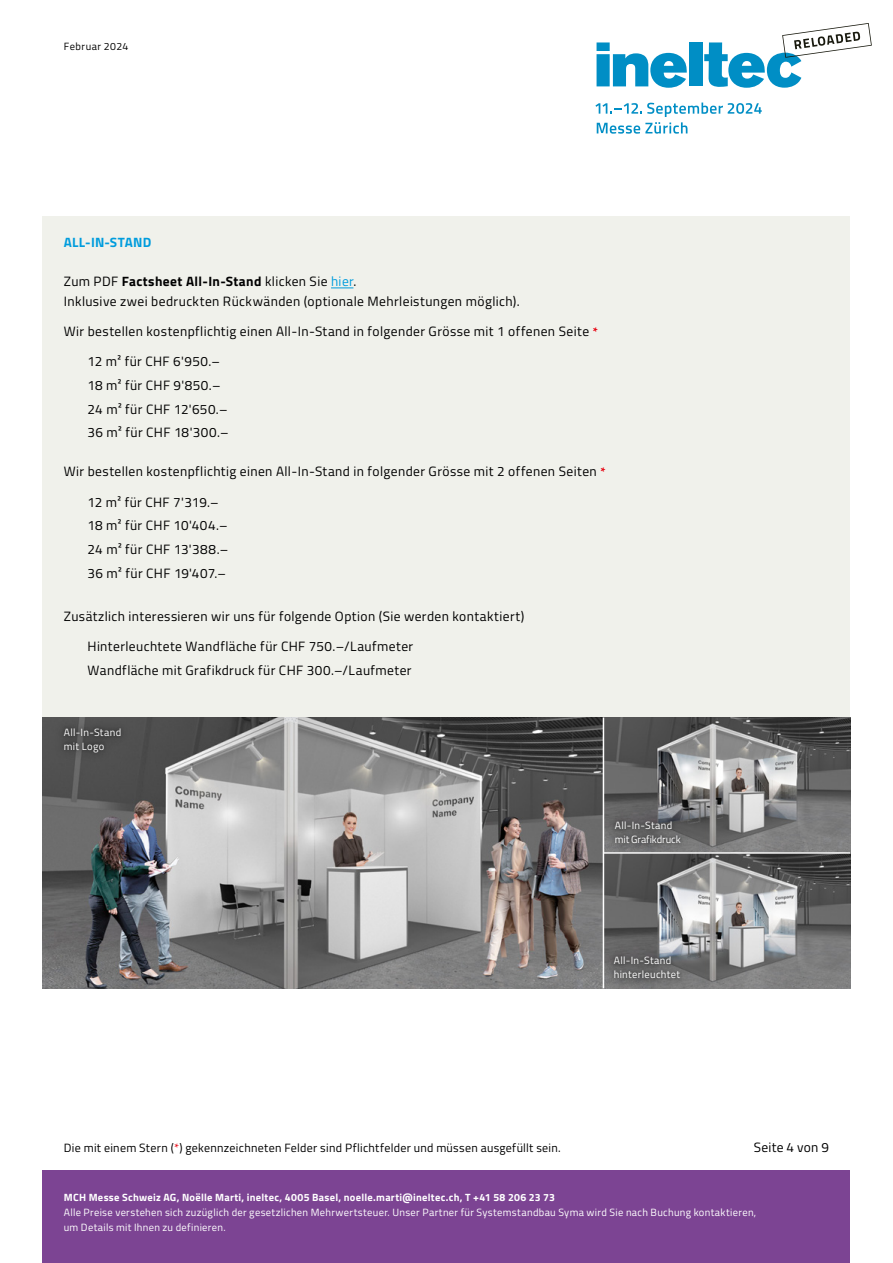
<style>
.page{position:relative;width:893px;height:1263px;background:#fff}
.page>*{position:absolute;margin:0;border:0;box-sizing:border-box;transform-origin:0 0}
.t1{font:13.5px/23.7px "Titillium";letter-spacing:.03em;color:#000}
.t2{font:700 13.5px "Titillium";letter-spacing:.02em;color:#009cdd}
.t3{font:12px "Titillium";letter-spacing:.025em;color:#000}
.t4{font:10.5px/13.5px "Titillium";letter-spacing:.03em;color:#fff}
.t5{font:700 10.5px "Titillium";letter-spacing:.03em;color:#fff}
.t6{font:10.5px/13.5px "Titillium";color:#fff}
.t7{font:10.5px "Titillium";letter-spacing:.04em;color:#000}
.s1{font-weight:700}
.s2{color:#009cdd}
.s3{font-weight:700;font-size:12px;color:#e7000e}
.s4{color:#e7000e}
</style>
<div class="page">
<svg style="left:597px;top:42px;width:90px;height:46px"></svg>
<div style="left:689px;top:42px;width:13px;height:44px;background:#008ec5"></div>
<svg style="left:595px;top:103px;width:167px;height:31px"></svg>
<svg style="left:704px;top:23px;width:168px;height:65px"></svg>
<div style="left:43px;top:1171px;width:807px;height:92px;background:#7c4493"></div>
<div style="left:43px;top:216px;width:807px;height:501px;background:#f0f1eb"></div>
<svg style="left:331px;top:288px;width:22px;height:1px"></svg>
<img style="left:43px;top:717px;width:807px;height:271px">
<div style="left:53px;top:718px;width:79px;height:45px;background:#000;opacity:.75"></div>
<div style="left:604px;top:810px;width:87px;height:43px;background:#000;opacity:.75"></div>
<div style="left:603px;top:945px;width:88px;height:44px;background:#000;opacity:.75"></div>
<hr style="left:603px;top:717px;width:1px;height:271px;background:#fff">
<hr style="left:603px;top:852px;width:247px;height:2px;background:#fff">
<p class="t7" style="left:64px;top:39px;width:66px">Februar 2024</p>
<p class="t2" style="left:64px;top:232px;width:89px">ALL-IN-STAND</p>
<p class="t1" style="left:64px;top:271px;width:457px;line-height:19.5px">Zum PDF <span class="s1">Factsheet All-In-Stand</span> klicken Sie <span class="s2">hier</span>.<br>Inklusive zwei bedruckten Rückwänden (optionale Mehrleistungen möglich).</p>
<p class="t1" style="left:64px;top:319px;width:535px">Wir bestellen kostenpflichtig einen All-In-Stand in folgender Grösse mit 1 offenen Seite <span class="s3">*</span></p>
<p class="t1" style="left:88px;top:349px;width:143px">12 m² für CHF 6'950.–<br>18 m² für CHF 9'850.–<br>24 m² für CHF 12'650.–<br>36 m² für CHF 18'300.–</p>
<p class="t1" style="left:64px;top:459px;width:543px">Wir bestellen kostenpflichtig einen All-In-Stand in folgender Grösse mit 2 offenen Seiten <span class="s3">*</span></p>
<p class="t1" style="left:88px;top:489px;width:142px">12 m² für CHF 7'319.–<br>18 m² für CHF 10'404.–<br>24 m² für CHF 13'388.–<br>36 m² für CHF 19'407.–</p>
<p class="t1" style="left:64px;top:604px;width:462px">Zusätzlich interessieren wir uns für folgende Option (Sie werden kontaktiert)</p>
<p class="t1" style="left:88px;top:634px;width:327px">Hinterleuchtete Wandfläche für CHF 750.–/Laufmeter<br>Wandfläche mit Grafikdruck für CHF 300.–/Laufmeter</p>
<p class="t4" style="left:64px;top:725px;width:59px">All-In-Stand mit Logo</p>
<p class="t6" style="left:615px;top:818px;width:67px">All-In-Stand mit Grafikdruck</p>
<p class="t4" style="left:614px;top:953px;width:68px">All-In-Stand hinterleuchtet</p>
<p class="t3" style="left:64px;top:1139px;width:499px">Die mit einem Stern (<span class="s4">*</span>) gekennzeichneten Felder sind Pflichtfelder und müssen ausgefüllt sein.</p>
<p class="t1" style="left:754px;top:1135px;width:77px">Seite 4 von 9</p>
<p class="t5" style="left:64px;top:1189px;width:493px">MCH Messe Schweiz AG, Noëlle Marti, ineltec, 4005 Basel, noelle.marti@ineltec.ch, T +41 58 206 23 73</p>
<p class="t4" style="left:64px;top:1204px;width:694px;line-height:15px">Alle Preise verstehen sich zuzüglich der gesetzlichen Mehrwertsteuer. Unser Partner für Systemstandbau Syma wird Sie nach Buchung kontaktieren, um Details mit Ihnen zu definieren.</p>
</div>
